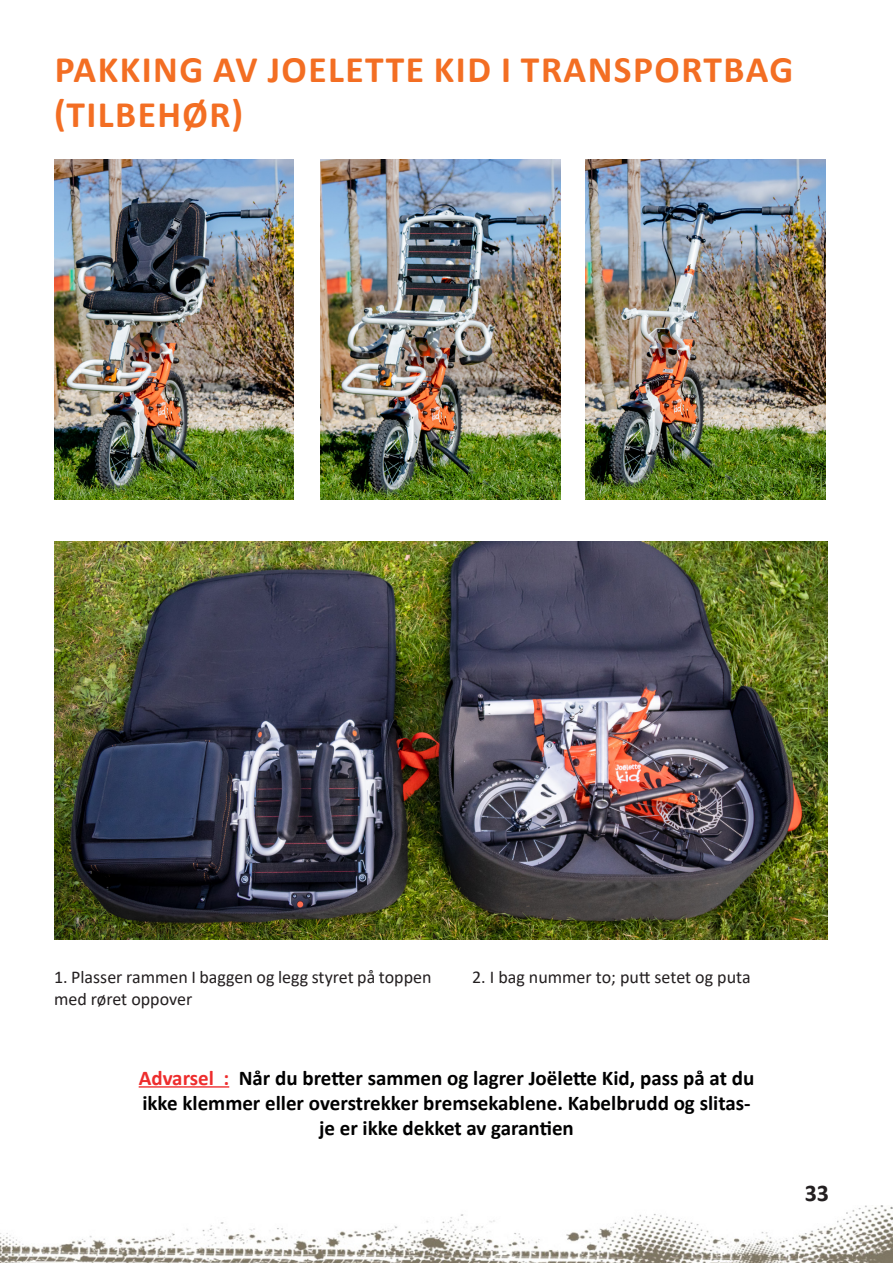
<style>
.page{position:relative;width:893px;height:1263px;background:#fff}
.page>*{position:absolute;margin:0;border:0;box-sizing:border-box;transform-origin:0 0}
.Titre_de_niveau_1{font:700 37.5px/45px "Calibri";letter-spacing:.04em;color:#f36e23}
.t1{font:700 24px "Calibri";color:#231f20}
.Texte_courant{font:700 21px/25.2px "Calibri";color:#000001;text-align:center}
.Texte_courant-2{font:18px "Calibri";color:#231f20}
.s1{color:#ee2d2d}
</style>
<div class="page">
<img style="left:0;top:1205px;width:893px;height:58px">
<hr style="left:139px;top:1086px;width:90px;height:1px;background:#ee2d2d">
<img style="left:54px;top:541px;width:773px;height:398px">
<img style="left:321px;top:159px;width:239px;height:341px">
<img style="left:54px;top:159px;width:240px;height:341px">
<img style="left:586px;top:159px;width:240px;height:341px">
<p class="Titre_de_niveau_1" style="left:54px;top:47px;width:741px">PAKKING AV JOELETTE KID I TRANSPORTBAG (TILBEHØR)</p>
<p class="Texte_courant-2" style="left:54px;top:964px;width:379px">1. Plasser rammen I baggen og legg styret på toppen</p>
<p class="Texte_courant-2" style="left:472px;top:964px;width:280px">2. I bag nummer to; putt setet og puta</p>
<p class="Texte_courant-2" style="left:54px;top:986px;width:140px">med røret oppover</p>
<p class="Texte_courant" style="left:139px;top:1065px;width:617px"><span class="s1">Advarsel :</span> Når du bretter sammen og lagrer Joëlette Kid, pass på at du ikke klemmer eller overstrekker bremsekablene. Kabelbrudd og slitas&shy;je er ikke dekket av garantien</p>
<p class="t1" style="left:805px;top:1176px;width:26px">33</p>
</div>
